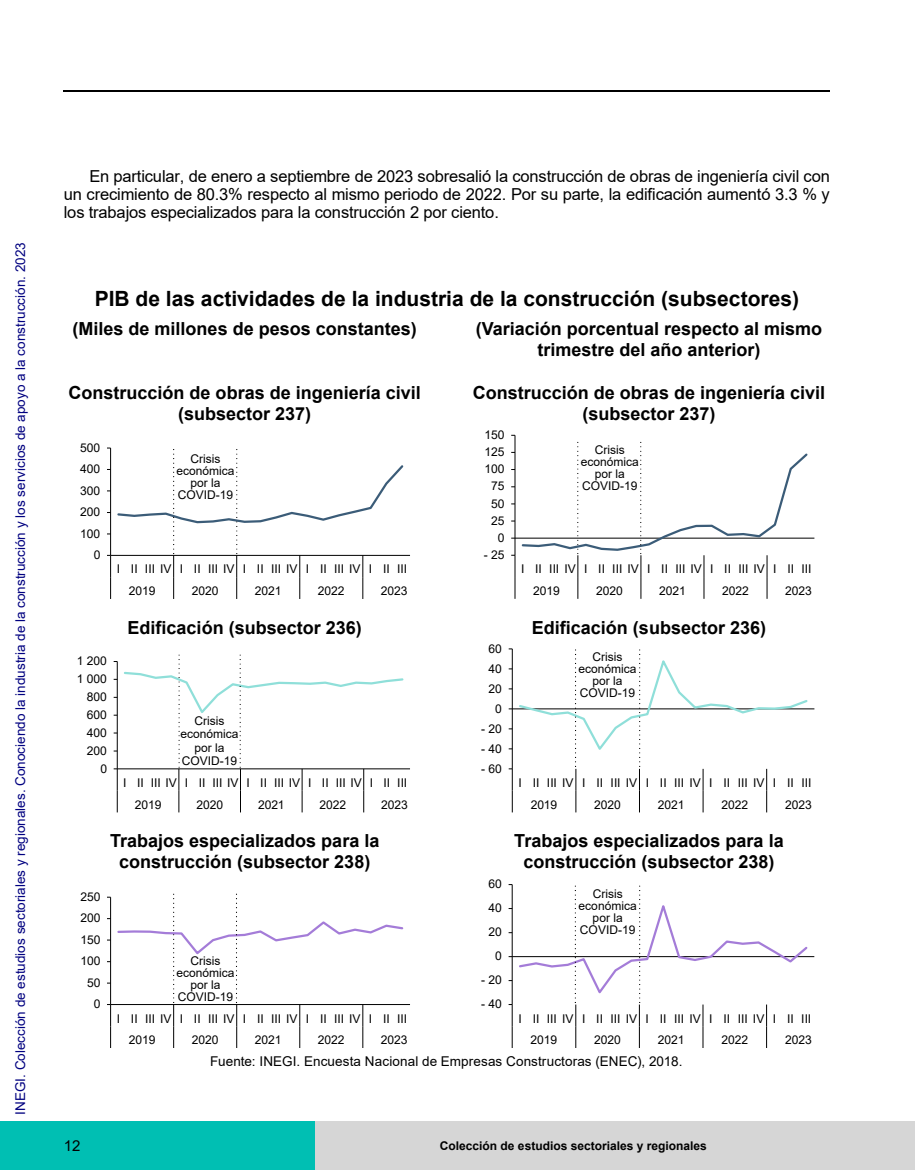
<style>
.page{position:relative;width:915px;height:1170px;background:#fff}
.page>*{position:absolute;margin:0;border:0;box-sizing:border-box;transform-origin:0 0}
.t1{font:700 21px "Arial";color:#000}
.t2{font:700 18px/21px "Arial";color:#000;text-align:center}
.t3{font:16.5px/18px "Arial";letter-spacing:-.01em;color:#000;text-align:justify}
.t4{font:15px "Arial";color:#000}
.t5{font:13.5px "Arial";color:#000080}
.t6{font:13.5px "Arial";letter-spacing:.005em;color:#000}
.t7{font:12px/12px "Arial";color:#000}
.t8{font:700 12px "Arial";color:#000}
</style>
<div class="page">
<hr style="left:63px;top:90px;width:767px;height:2px;background:#000">
<div style="left:315px;top:1121px;width:599px;height:48px;background:#d6d6d6"></div>
<div style="left:0;top:1121px;width:315px;height:48px;background:#00bfb3"></div>
<hr style="left:111px;top:555px;width:299px;height:1px;background:#000">
<hr style="left:117px;top:768px;width:293px;height:1px;background:#000">
<hr style="left:111px;top:1004px;width:299px;height:1px;background:#000">
<hr style="left:515px;top:537px;width:299px;height:1px;background:#000">
<hr style="left:512px;top:708px;width:302px;height:1px;background:#000">
<hr style="left:512px;top:956px;width:302px;height:1px;background:#000">
<svg style="left:107px;top:447px;width:298px;height:151px"></svg>
<svg style="left:227px;top:447px;width:20px;height:107px"></svg>
<svg style="left:114px;top:654px;width:290px;height:158px"></svg>
<svg style="left:230px;top:654px;width:20px;height:114px"></svg>
<svg style="left:107px;top:893px;width:297px;height:154px"></svg>
<div style="left:226px;top:883px;width:21px;height:121px;background:#fff"></div>
<svg style="left:511px;top:435px;width:298px;height:163px"></svg>
<svg style="left:630px;top:435px;width:21px;height:119px"></svg>
<svg style="left:508px;top:648px;width:301px;height:164px"></svg>
<svg style="left:629px;top:648px;width:21px;height:119px"></svg>
<svg style="left:508px;top:884px;width:301px;height:163px"></svg>
<svg style="left:629px;top:884px;width:21px;height:119px"></svg>
<p class="t5" style="left:11px;top:1114px;width:873px;rotate:-90deg">INEGI. Colección de estudios sectoriales y regionales. Conociendo la industria de la construcción y los servicios de apoyo a la construcción. 2023</p>
<p class="t3" style="left:64px;top:167px;width:767px;text-indent:26px">En particular, de enero a septiembre de 2023 sobresalió la construcción de obras de ingeniería civil con un crecimiento de 80.3% respecto al mismo periodo de 2022. Por su parte, la edificación aumentó 3.3 % y los trabajos especializados para la construcción 2 por ciento.</p>
<h1 class="t1" style="left:95px;top:283px;width:705px">PIB de las actividades de la industria de la construcción (subsectores)</h1>
<h2 class="t2" style="left:72px;top:318px;width:346px">(Miles de millones de pesos constantes)</h2>
<h2 class="t2" style="left:475px;top:318px;width:348px">(Variación porcentual respecto al mismo trimestre del año anterior)</h2>
<h2 class="t2" style="left:472px;top:382px;width:354px">Construcción de obras de ingeniería civil (subsector 237)</h2>
<h2 class="t2" style="left:68px;top:382px;width:354px">Construcción de obras de ingeniería civil (subsector 237)</h2>
<p class="t7" style="left:176px;top:452px;width:60px;text-align:center">Crisis económica por la<br>COVID-19</p>
<p class="t7" style="left:484px;top:429px;width:22px">150</p>
<p class="t7" style="left:80px;top:441px;width:22px">500</p>
<p class="t7" style="left:580px;top:443px;width:60px;text-align:center">Crisis económica por la<br>COVID-19</p>
<p class="t7" style="left:484px;top:446px;width:22px">125</p>
<p class="t7" style="left:80px;top:463px;width:22px">400</p>
<p class="t7" style="left:484px;top:463px;width:22px">100</p>
<p class="t7" style="left:491px;top:480px;width:15px">75</p>
<p class="t7" style="left:80px;top:484px;width:22px">300</p>
<p class="t7" style="left:491px;top:497px;width:15px">50</p>
<p class="t7" style="left:80px;top:506px;width:22px">200</p>
<p class="t7" style="left:491px;top:514px;width:15px">25</p>
<p class="t7" style="left:80px;top:527px;width:22px">100</p>
<p class="t7" style="left:498px;top:531px;width:8px">0</p>
<p class="t7" style="left:94px;top:549px;width:8px">0</p>
<p class="t7" style="left:483px;top:548px;width:22px">- 25</p>
<p class="t7" style="left:129px;top:558px;width:280px;line-height:21.8px;text-indent:-12px">I II III IV I II III IV I II III IV I II III IV I II III<br>2019</p>
<p class="t7" style="left:192px;top:585px;width:28px">2020</p>
<p class="t7" style="left:255px;top:585px;width:28px">2021</p>
<p class="t7" style="left:318px;top:585px;width:28px">2022</p>
<p class="t7" style="left:381px;top:585px;width:28px">2023</p>
<p class="t7" style="left:533px;top:558px;width:280px;line-height:21.8px;text-indent:-12px">I II III IV I II III IV I II III IV I II III IV I II III<br>2019</p>
<p class="t7" style="left:596px;top:584px;width:28px">2020</p>
<p class="t7" style="left:659px;top:584px;width:28px">2021</p>
<p class="t7" style="left:722px;top:584px;width:28px">2022</p>
<p class="t7" style="left:785px;top:584px;width:28px">2023</p>
<h2 class="t2" style="left:127px;top:617px;width:236px">Edificación (subsector 236)</h2>
<h2 class="t2" style="left:531px;top:617px;width:236px">Edificación (subsector 236)</h2>
<p class="t7" style="left:77px;top:655px;width:32px">1 200</p>
<p class="t7" style="left:77px;top:672px;width:32px">1 000</p>
<p class="t7" style="left:87px;top:690px;width:22px">800</p>
<p class="t7" style="left:488px;top:642px;width:15px">60</p>
<p class="t7" style="left:488px;top:662px;width:15px">40</p>
<p class="t7" style="left:488px;top:682px;width:15px">20</p>
<p class="t7" style="left:578px;top:651px;width:60px;text-align:center">Crisis económica por la<br>COVID-19</p>
<p class="t7" style="left:87px;top:708px;width:22px">600</p>
<p class="t7" style="left:87px;top:726px;width:22px">400</p>
<p class="t7" style="left:87px;top:744px;width:22px">200</p>
<p class="t7" style="left:100px;top:762px;width:8px">0</p>
<p class="t7" style="left:180px;top:713px;width:60px;line-height:13.5px;text-align:center">Crisis económica por la<br>COVID-19</p>
<p class="t7" style="left:495px;top:702px;width:8px">0</p>
<p class="t7" style="left:481px;top:722px;width:22px">- 20</p>
<p class="t7" style="left:481px;top:742px;width:22px">- 40</p>
<p class="t7" style="left:481px;top:762px;width:22px">- 60</p>
<p class="t7" style="left:135px;top:771px;width:274px;line-height:21.8px;text-indent:-11px">I II III IV I II III IV I II III IV I II III IV I II III<br>2019</p>
<p class="t7" style="left:196px;top:798px;width:28px">2020</p>
<p class="t7" style="left:258px;top:798px;width:28px">2021</p>
<p class="t7" style="left:319px;top:798px;width:28px">2022</p>
<p class="t7" style="left:381px;top:798px;width:28px">2023</p>
<p class="t7" style="left:530px;top:771px;width:282px;line-height:21.8px;text-indent:-12px">I II III IV I II III IV I II III IV I II III IV I II III<br>2019</p>
<p class="t7" style="left:594px;top:798px;width:28px">2020</p>
<p class="t7" style="left:657px;top:798px;width:28px">2021</p>
<p class="t7" style="left:721px;top:798px;width:28px">2022</p>
<p class="t7" style="left:784px;top:798px;width:28px">2023</p>
<h2 class="t2" style="left:110px;top:830px;width:271px">Trabajos especializados para la construcción (subsector 238)</h2>
<h2 class="t2" style="left:514px;top:830px;width:271px">Trabajos especializados para la construcción (subsector 238)</h2>
<p class="t7" style="left:80px;top:890px;width:22px">250</p>
<p class="t7" style="left:80px;top:912px;width:22px">200</p>
<p class="t7" style="left:80px;top:933px;width:22px">150</p>
<p class="t7" style="left:488px;top:878px;width:15px">60</p>
<p class="t7" style="left:488px;top:902px;width:15px">40</p>
<p class="t7" style="left:488px;top:926px;width:15px">20</p>
<p class="t7" style="left:578px;top:887px;width:60px;text-align:center">Crisis económica por la<br>COVID-19</p>
<p class="t7" style="left:80px;top:954px;width:22px">100</p>
<p class="t7" style="left:87px;top:976px;width:15px">50</p>
<p class="t7" style="left:94px;top:997px;width:8px">0</p>
<p class="t7" style="left:176px;top:954px;width:60px;text-align:center">Crisis económica por la<br>COVID-19</p>
<p class="t7" style="left:495px;top:949px;width:8px">0</p>
<p class="t7" style="left:481px;top:973px;width:22px">- 20</p>
<p class="t7" style="left:481px;top:997px;width:22px">- 40</p>
<p class="t7" style="left:129px;top:1007px;width:280px;line-height:21.8px;text-indent:-12px">I II III IV I II III IV I II III IV I II III IV I II III<br>2019</p>
<p class="t7" style="left:192px;top:1033px;width:28px">2020</p>
<p class="t7" style="left:255px;top:1033px;width:28px">2021</p>
<p class="t7" style="left:318px;top:1033px;width:28px">2022</p>
<p class="t7" style="left:381px;top:1033px;width:28px">2023</p>
<p class="t7" style="left:530px;top:1007px;width:282px;line-height:21.8px;text-indent:-12px">I II III IV I II III IV I II III IV I II III IV I II III<br>2019</p>
<p class="t7" style="left:594px;top:1033px;width:28px">2020</p>
<p class="t7" style="left:657px;top:1033px;width:28px">2021</p>
<p class="t7" style="left:721px;top:1033px;width:28px">2022</p>
<p class="t7" style="left:784px;top:1033px;width:28px">2023</p>
<p class="t6" style="left:210px;top:1051px;width:473px">Fuente: INEGI. Encuesta Nacional de Empresas Constructoras (ENEC), 2018.</p>
<p class="t4" style="left:64px;top:1135px;width:18px">12</p>
<p class="t8" style="left:440px;top:1137px;width:268px">Colección de estudios sectoriales y regionales</p>
</div>
